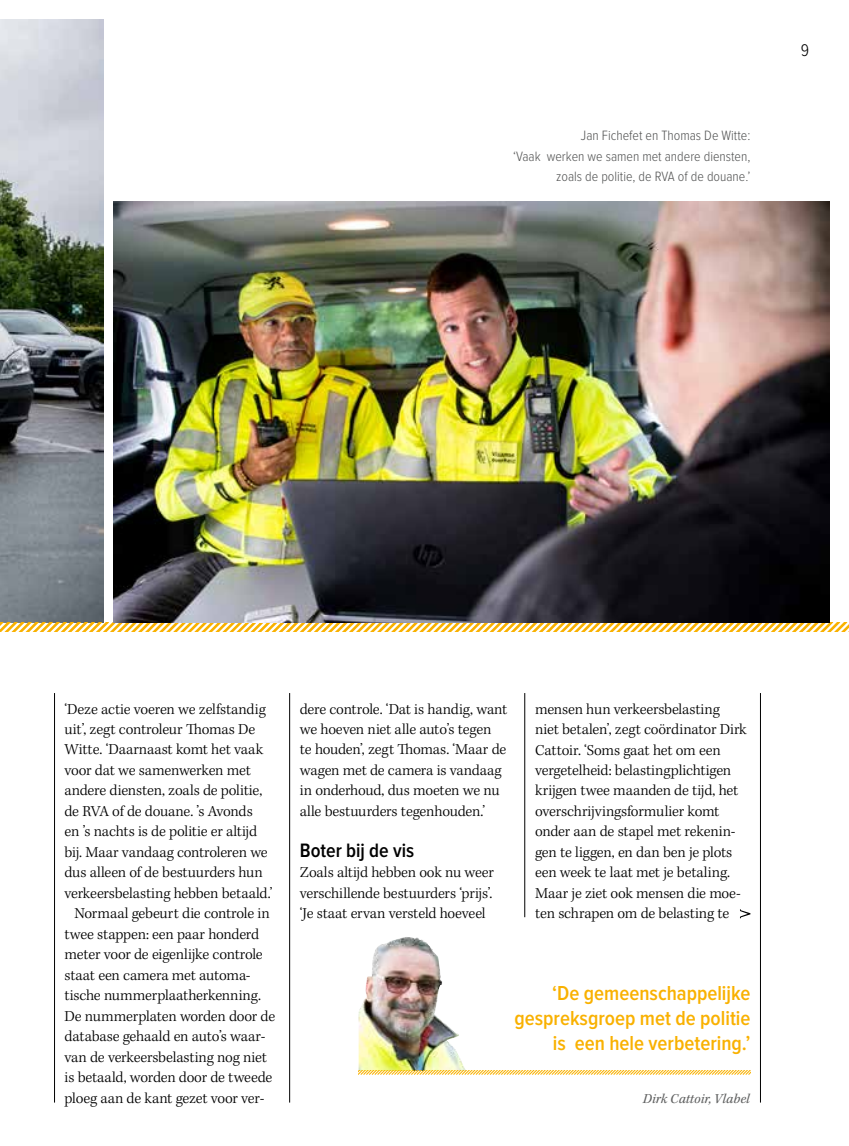
<style>
.page{position:relative;width:849px;height:1146px;background:#fff}
.page>*{position:absolute;margin:0;border:0;box-sizing:border-box;transform-origin:0 0}
.t1{font:600 21px/25.2px "Proxima Nova Cond";color:#f9b100;text-align:right}
.t2{font:600 20.12px "Proxima Nova Cond";color:#000}
.t3{font:300 17.5px "Proxima Nova Cond";color:#000}
.t4{font:300 15.58px/20.5px "Kepler Std";letter-spacing:-.01em;color:#000}
.t5{font:300 14px/20.5px "Proxima Nova Cond";color:#535454;text-align:right}
.t6{font:italic 14px "Kepler Std";color:#5f6060}
</style>
<div class="page">
<img style="left:360px;top:937px;width:46px;height:72px">
<img style="left:0;top:20px;width:103px;height:603px">
<svg style="left:740px;top:909px;width:10px;height:9px"></svg>
<hr style="left:54px;top:693px;width:1px;height:409px;background:#000">
<hr style="left:289px;top:693px;width:1px;height:409px;background:#000">
<hr style="left:524px;top:693px;width:1px;height:224px;background:#000">
<hr style="left:760px;top:693px;width:1px;height:409px;background:#000">
<svg style="left:0;top:623px;width:848px;height:9px"></svg>
<img style="left:113px;top:201px;width:715px;height:422px">
<svg style="left:358px;top:1071px;width:391px;height:3px"></svg>
<p class="t5" style="left:513px;top:126px;width:239px">Jan Fichefet en Thomas De Witte:<br>‘Vaak werken we samen met andere diensten, zoals de politie, de RVA of de douane.’</p>
<p class="t3" style="left:800px;top:41px;width:10px">9</p>
<p class="t4" style="left:64px;top:699px;width:203px">‘Deze actie voeren we zelfstandig</p>
<p class="t4" style="left:64px;top:720px;width:192px">uit’, zegt controleur Thomas De</p>
<p class="t4" style="left:64px;top:740px;width:200px">Witte. ‘Daarnaast komt het vaak</p>
<p class="t4" style="left:64px;top:760px;width:188px">voor dat we samenwerken met</p>
<p class="t4" style="left:64px;top:781px;width:199px">andere diensten, zoals de politie,</p>
<p class="t4" style="left:64px;top:801px;width:190px">de RVA of de douane. ’s Avonds</p>
<p class="t4" style="left:64px;top:822px;width:194px">en ’s nachts is de politie er altijd</p>
<p class="t4" style="left:64px;top:842px;width:205px">bij. Maar vandaag controleren we</p>
<p class="t4" style="left:64px;top:863px;width:200px">dus alleen of de bestuurders hun</p>
<p class="t4" style="left:64px;top:883px;width:209px">verkeersbelasting hebben betaald.’</p>
<p class="t4" style="left:74px;top:904px;width:197px">Normaal gebeurt die controle in</p>
<p class="t4" style="left:64px;top:924px;width:196px">twee stappen: een paar honderd</p>
<p class="t4" style="left:64px;top:945px;width:200px">meter voor de eigenlijke controle</p>
<p class="t4" style="left:64px;top:965px;width:186px">staat een camera met automa-</p>
<p class="t4" style="left:64px;top:986px;width:198px">tische nummerplaatherkenning.</p>
<p class="t4" style="left:64px;top:1006px;width:212px">De nummerplaten worden door de</p>
<p class="t4" style="left:64px;top:1027px;width:202px">database gehaald en auto’s waar-</p>
<p class="t4" style="left:64px;top:1047px;width:204px">van de verkeersbelasting nog niet</p>
<p class="t4" style="left:64px;top:1068px;width:209px">is betaald, worden door de tweede</p>
<p class="t4" style="left:64px;top:1088px;width:201px">ploeg aan de kant gezet voor ver-</p>
<p class="t4" style="left:300px;top:699px;width:209px">dere controle. ‘Dat is handig, want we hoeven niet alle auto’s tegen<br>te houden’, zegt Thomas. ‘Maar de wagen met de camera is vandaag in onderhoud, dus moeten we nu alle bestuurders tegenhouden.’</p>
<p class="t2" style="left:300px;top:839px;width:116px">Boter bij de vis</p>
<p class="t4" style="left:300px;top:863px;width:195px;text-align:justify">Zoals altijd hebben ook nu weer verschillende bestuurders ‘prijs’. ‘Je staat ervan versteld hoeveel</p>
<p class="t4" style="left:535px;top:699px;width:213px">mensen hun verkeersbelasting niet betalen’, zegt coördinator Dirk<br>Cattoir. ‘Soms gaat het om een vergetelheid: belastingplichtigen krijgen twee maanden de tijd, het overschrijvingsformulier komt onder aan de stapel met rekenin&shy;gen te liggen, en dan ben je plots een week te laat met je betaling.<br>Maar je ziet ook mensen die moe&shy;ten schrapen om de belasting te</p>
<h1 class="t1" style="left:514px;top:981px;width:237px">‘De gemeenschappelijke gespreksgroep met de politie is een hele verbetering.’</h1>
<p class="t6" style="left:642px;top:1090px;width:108px">Dirk Cattoir, Vlabel</p>
</div>
